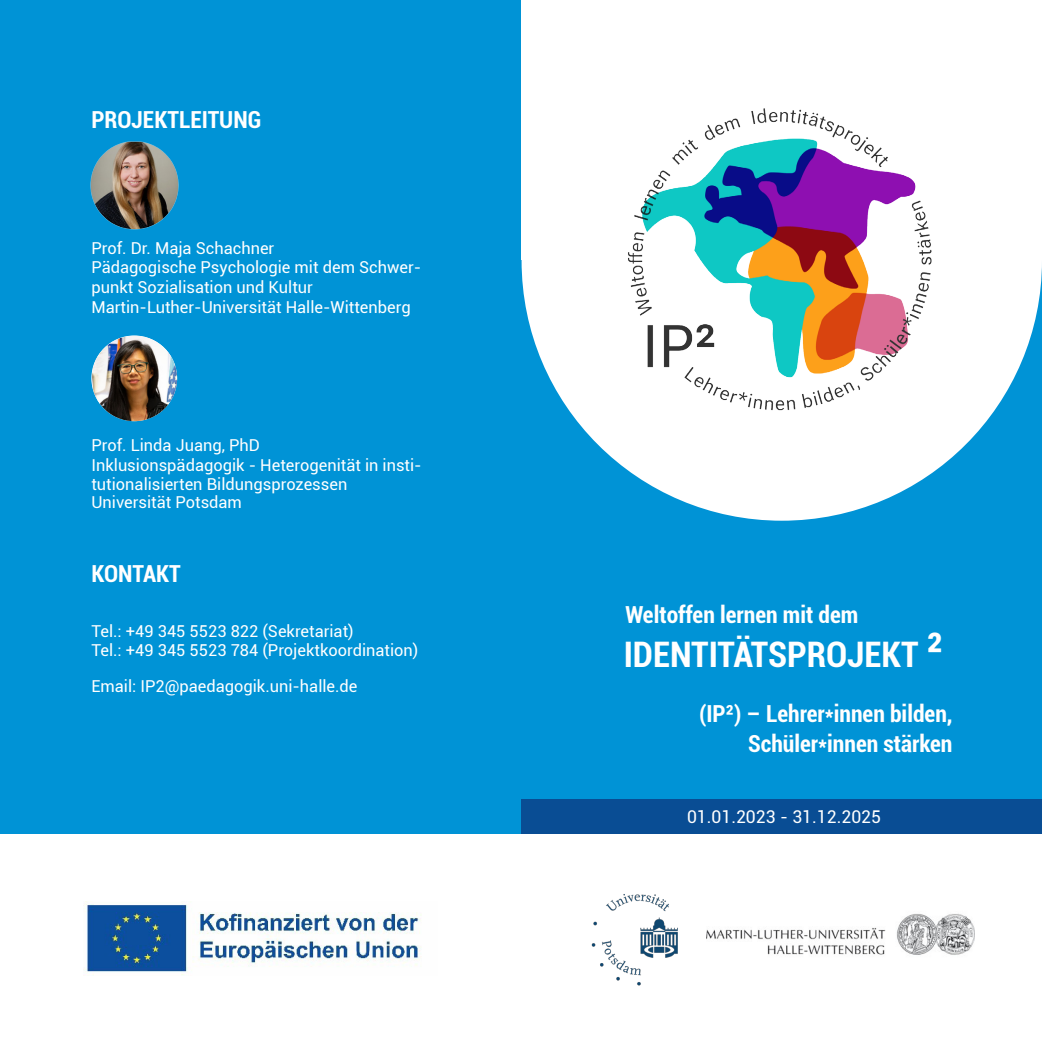
<style>
.page{position:relative;width:1042px;height:1042px;background:#fff}
.page>*{position:absolute;margin:0;border:0;box-sizing:border-box;transform-origin:0 0}
.t1{font:700 condensed 35.18px "Roboto";color:#fff}
.t2{font:700 condensed 23.45px/29.4px "Roboto";color:#fff;text-align:right}
.t3{font:17.68px "Roboto";color:#fff}
.t4{font:16.45px/19.8px "Roboto";color:#fff}
.s1{font-size:47.43px}
</style>
<div class="page">
<div style="left:521px;top:260px;width:521px;height:573px;background:#0093d6"></div>
<div style="left:521px;top:799px;width:521px;height:34px;background:#094d94"></div>
<img style="left:591px;top:894px;width:87px;height:92px">
<img style="left:706px;top:913px;width:269px;height:42px">
<div style="left:521px;top:0;width:521px;height:521px;background:#fff;border-radius:50%"></div>
<img style="left:596px;top:108px;width:372px;height:356px">
<div style="left:0;top:0;width:521px;height:833px;background:#0093d6"></div>
<img style="left:91px;top:335px;width:86px;height:86px;border-radius:43px">
<img style="left:91px;top:142px;width:88px;height:87px">
<img style="left:83px;top:901px;width:338px;height:75px">
<p class="t2" style="left:91px;top:104px;width:171px">PROJEKTLEITUNG</p>
<p class="t4" style="left:91px;top:237px;width:331px">Prof. Dr. Maja Schachner<br>Pädagogische Psychologie mit dem Schwer&shy;punkt Sozialisation und Kultur Martin-Luther-Universität Halle-Wittenberg</p>
<p class="t4" style="left:91px;top:434px;width:332px">Prof. Linda Juang, PhD<br>Inklusionspädagogik - Heterogenität in insti&shy;tutionalisierten Bildungsprozessen</p>
<p class="t4" style="left:91px;top:492px;width:152px">Universität Potsdam</p>
<p class="t2" style="left:91px;top:558px;width:91px">KONTAKT</p>
<p class="t4" style="left:91px;top:620px;width:328px">Tel.: +49 345 5523 822 (Sekretariat)<br>Tel.: +49 345 5523 784 (Projektkoordination)</p>
<p class="t4" style="left:91px;top:675px;width:268px">Email: IP2@paedagogik.uni-halle.de</p>
<p class="t2" style="left:625px;top:598px;width:234px">Weltoffen lernen mit dem</p>
<p class="t1" style="left:624px;top:630px;width:322px">IDENTITÄTSPROJEKT <span class="s1">²</span></p>
<p class="t2" style="left:699px;top:698px;width:255px">(IP²) – Lehrer*innen bilden,<br>Schüler*innen stärken</p>
<p class="t3" style="left:687px;top:804px;width:196px">01.01.2023 - 31.12.2025</p>
</div>
